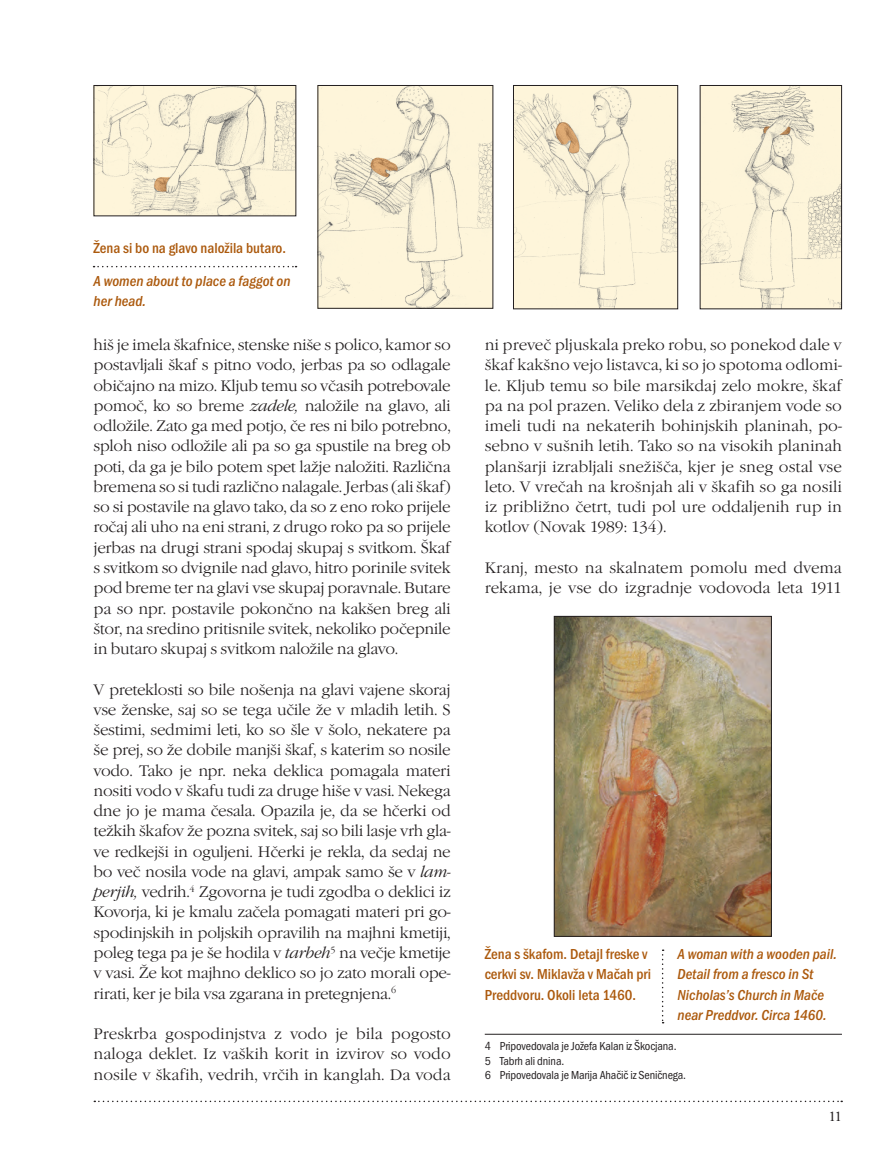
<style>
.page{position:relative;width:893px;height:1149px;background:#fff}
.page>*{position:absolute;margin:0;border:0;box-sizing:border-box;transform-origin:0 0}
.t1{font:15.75px/20.2px "Garamond Itc TEE Ligh";letter-spacing:-.01em;color:#231f20;text-align:justify}
.t2{font:italic 500 condensed 15px/20.2px "Franklin Got Itc TEE";color:#ac5a0e}
.t3{font:500 condensed 15px/20.2px "Franklin Got Itc TEE";color:#ac5a0e}
.t4{font:15px "SS Rotis Serif";color:#231f20}
.t5{font:condensed 12px/14.2px "Franklin Got Itc TEE";letter-spacing:-.01em;color:#231f20}
.s1{font-family:"Garamond Itc TEE Ligh Ital"}
</style>
<div class="page">
<svg style="left:94px;top:1100px;width:748px;height:1px"></svg>
<hr style="left:485px;top:1033px;width:357px;height:1px;background:#231f20">
<svg style="left:94px;top:266px;width:203px;height:1px"></svg>
<img style="left:556px;top:617px;width:214px;height:317px">
<div style="left:554px;top:615px;width:218px;height:321px;border:1px solid #231f20"></div>
<svg style="left:662px;top:949px;width:2px;height:74px"></svg>
<img style="left:96px;top:87px;width:198px;height:127px">
<div style="left:94px;top:85px;width:202px;height:131px;border:1px solid #231f20"></div>
<svg style="left:154px;top:177px;width:16px;height:15px"></svg>
<img style="left:319px;top:87px;width:172px;height:219px">
<svg style="left:371px;top:158px;width:27px;height:19px"></svg>
<img style="left:515px;top:87px;width:161px;height:220px">
<div style="left:513px;top:85px;width:165px;height:224px;border:1px solid #231f20"></div>
<svg style="left:555px;top:122px;width:24px;height:31px"></svg>
<img style="left:702px;top:87px;width:138px;height:220px">
<div style="left:700px;top:85px;width:142px;height:224px;border:1px solid #231f20"></div>
<svg style="left:763px;top:126px;width:7px;height:7px"></svg>
<svg style="left:779px;top:126px;width:12px;height:9px"></svg>
<p class="t3" style="left:94px;top:238px;width:194px">Žena si bo na glavo naložila butaro.</p>
<p class="t2" style="left:94px;top:271px;width:199px">A women about to place a faggot on her head.</p>
<p class="t1" style="left:94px;top:335px;width:359px">hiš je imela škafnice, stenske niše s polico, kamor so postavljali škaf s pitno vodo, jerbas pa so odlagale običajno na mizo. Kljub temu so včasih potrebovale pomoč, ko so breme <span class="s1">zadele,</span> naložile na glavo, ali odložile. Zato ga med potjo, če res ni bilo potrebno, sploh niso odložile ali pa so ga spustile na breg ob poti, da ga je bilo potem spet lažje naložiti. Različna bremena so si tudi različno nalagale. Jerbas (ali škaf) so si postavile na glavo tako, da so z eno roko prijele ročaj ali uho na eni strani, z drugo roko pa so prijele jerbas na drugi strani spodaj skupaj s svitkom. Škaf s svitkom so dvignile nad glavo, hitro porinile svitek pod breme ter na glavi vse skupaj poravnale. Butare pa so npr. postavile pokončno na kakšen breg ali štor, na sredino pritisnile svitek, nekoliko počepnile in butaro skupaj s svitkom naložile na glavo.</p>
<p class="t1" style="left:94px;top:679px;width:359px">V preteklosti so bile nošenja na glavi vajene skoraj vse ženske, saj so se tega učile že v mladih letih. S šestimi, sedmimi leti, ko so šle v šolo, nekatere pa še prej, so že dobile manjši škaf, s katerim so nosile vodo. Tako je npr. neka deklica pomagala materi nositi vodo v škafu tudi za druge hiše v vasi. Nekega dne jo je mama česala. Opazila je, da se hčerki od težkih škafov že pozna svitek, saj so bili lasje vrh gla&shy;ve redkejši in oguljeni. Hčerki je rekla, da sedaj ne bo več nosila vode na glavi, ampak samo še v <span class="s1">lam&shy;perjih,</span> vedrih.<sup>4</sup> Zgovorna je tudi zgodba o deklici iz Kovorja, ki je kmalu začela pomagati materi pri go&shy;spodinjskih in poljskih opravilih na majhni kmetiji, poleg tega pa je še hodila v <span class="s1">tarbeh</span><sup>5</sup> na večje kmetije v vasi. Že kot majhno deklico so jo zato morali ope&shy;rirati, ker je bila vsa zgarana in pretegnjena.<sup>6</sup></p>
<p class="t1" style="left:94px;top:1023px;width:359px">Preskrba gospodinjstva z vodo je bila pogosto naloga deklet. Iz vaških korit in izvirov so vodo nosile v škafih, vedrih, vrčih in kanglah. Da voda</p>
<p class="t1" style="left:485px;top:335px;width:359px">ni preveč pljuskala preko robu, so ponekod dale v škaf kakšno vejo listavca, ki so jo spotoma odlomi&shy;le. Kljub temu so bile marsikdaj zelo mokre, škaf pa na pol prazen. Veliko dela z zbiranjem vode so imeli tudi na nekaterih bohinjskih planinah, po&shy;sebno v sušnih letih. Tako so na visokih planinah planšarji izrabljali snežišča, kjer je sneg ostal vse leto. V vrečah na krošnjah ali v škafih so ga nosili iz približno četrt, tudi pol ure oddaljenih rup in kotlov (Novak 1989: 134).</p>
<p class="t1" style="left:485px;top:557px;width:359px">Kranj, mesto na skalnatem pomolu med dvema rekama, je vse do izgradnje vodovoda leta 1911</p>
<p class="t3" style="left:485px;top:943px;width:168px">Žena s škafom. Detajl freske v cerkvi sv. Miklavža v Mačah pri<br>Preddvoru. Okoli leta 1460.</p>
<p class="t2" style="left:677px;top:943px;width:161px">A woman with a wooden pail.<br>Detail from a fresco in St<br>Nicholas’s Church in Mače near Preddvor. Circa 1460.</p>
<p class="t5" style="left:485px;top:1038px;width:203px">4 Pripovedovala je Jožefa Kalan iz Škocjana.<br>5 Tabrh ali dnina.<br>6 Pripovedovala je Marija Ahačič iz Seničnega.</p>
<p class="t4" style="left:828px;top:1107px;width:15px">11</p>
</div>
